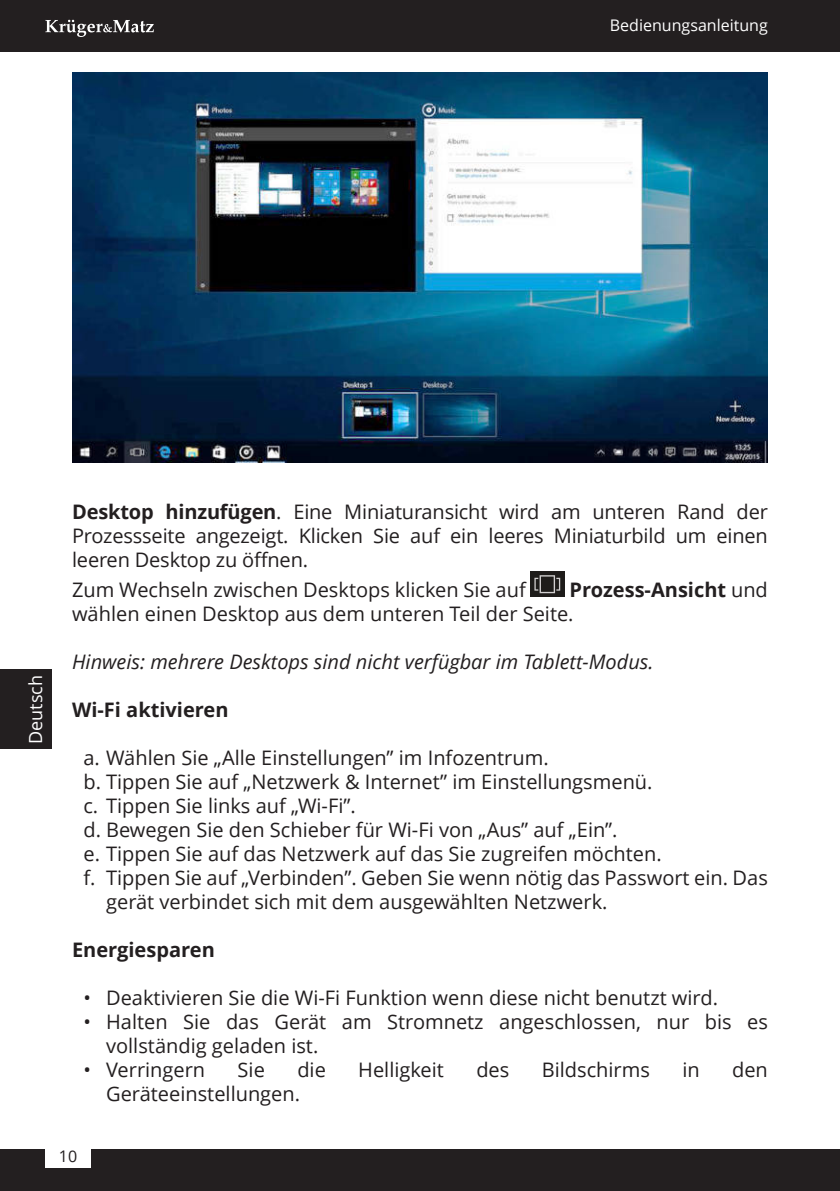
<style>
.page{position:relative;width:840px;height:1191px;background:#fff}
.page>*{position:absolute;margin:0;border:0;box-sizing:border-box;transform-origin:0 0}
.t1{font:20px/24px "Open Sans";color:#231f20}
.t2{font:italic 20px "Open Sans";color:#231f20}
.t3{font:700 20px "Open Sans";color:#231f20}
.t4{font:18px "Open Sans";color:#fff}
.t5{font:16px "Open Sans";color:#fff}
.t6{font:16px "Open Sans";color:#231f20}
.s1{font-weight:700}
</style>
<div class="page">
<hr style="left:839px;top:1149px;width:1px;height:42px;background:#231f20">
<div style="left:0;top:1149px;width:839px;height:42px;background:#231f20"></div>
<hr style="left:839px;top:0;width:1px;height:51px;background:#231f20">
<div style="left:0;top:0;width:839px;height:51px;background:#231f20"></div>
<svg style="left:45px;top:20px;width:109px;height:17px"></svg>
<div style="left:45px;top:1144px;width:46px;height:24px;background:#fff"></div>
<div style="left:0;top:670px;width:51px;height:79px;background:#231f20"></div>
<div style="left:530px;top:571px;width:34px;height:25px;background:#1e1c1a"></div>
<svg style="left:534px;top:575px;width:26px;height:18px"></svg>
<img style="left:72px;top:72px;width:695px;height:391px">
<p class="t5" style="left:609px;top:18px;width:159px">Bedienungsanleitung</p>
<p class="t4" style="left:28px;top:744px;width:70px;rotate:-90deg">Deutsch</p>
<p class="t1" style="left:72px;top:502px;width:697px;text-align:justify"><span class="s1">Desktop hinzufügen</span>. Eine Miniaturansicht wird am unteren Rand der Prozessseite angezeigt. Klicken Sie auf ein leeres Miniaturbild um einen leeren Desktop zu öffnen.</p>
<p class="t1" style="left:72px;top:579px;width:455px">Zum Wechseln zwischen Desktops klicken Sie auf</p>
<p class="t1" style="left:72px;top:579px;width:697px;text-indent:497px"><span class="s1">Prozess-Ansicht</span> und wählen einen Desktop aus dem unteren Teil der Seite.</p>
<p class="t2" style="left:72px;top:653px;width:582px">Hinweis: mehrere Desktops sind nicht verfügbar im Tablett-Modus.</p>
<p class="t3" style="left:72px;top:701px;width:158px">Wi-Fi aktivieren</p>
<p class="t1" style="left:83px;top:747px;width:466px">a. Wählen Sie „Alle Einstellungen” im Infozentrum.</p>
<p class="t1" style="left:83px;top:771px;width:570px">b. Tippen Sie auf „Netzwerk &amp; Internet” im Einstellungsmenü.</p>
<p class="t1" style="left:83px;top:795px;width:274px">c. Tippen Sie links auf „Wi-Fi”.</p>
<p class="t1" style="left:83px;top:819px;width:535px">d. Bewegen Sie den Schieber für Wi-Fi von „Aus” auf „Ein”.</p>
<p class="t1" style="left:83px;top:843px;width:579px">e. Tippen Sie auf das Netzwerk auf das Sie zugreifen möchten.</p>
<p class="t1" style="left:83px;top:867px;width:685px">f. Tippen Sie auf „Verbinden”. Geben Sie wenn nötig das Passwort ein. Das</p>
<p class="t1" style="left:106px;top:891px;width:502px">gerät verbindet sich mit dem ausgewählten Netzwerk.</p>
<p class="t3" style="left:72px;top:941px;width:144px">Energiesparen</p>
<p class="t1" style="left:83px;top:987px;width:635px">• Deaktivieren Sie die Wi-Fi Funktion wenn diese nicht benutzt wird.</p>
<p class="t1" style="left:106px;top:1011px;width:663px;text-indent:-23px">• Halten Sie das Gerät am Stromnetz angeschlossen, nur bis es vollständig geladen ist.</p>
<p class="t1" style="left:83px;top:1059px;width:123px">• Verringern</p>
<p class="t1" style="left:237px;top:1059px;width:29px">Sie</p>
<p class="t1" style="left:297px;top:1059px;width:30px">die</p>
<p class="t1" style="left:358px;top:1059px;width:87px">Helligkeit</p>
<p class="t1" style="left:476px;top:1059px;width:35px">des</p>
<p class="t1" style="left:541px;top:1059px;width:110px">Bildschirms</p>
<p class="t1" style="left:682px;top:1059px;width:19px">in</p>
<p class="t1" style="left:731px;top:1059px;width:37px">den</p>
<p class="t1" style="left:106px;top:1083px;width:195px">Geräteeinstellungen.</p>
<p class="t6" style="left:59px;top:1149px;width:20px">10</p>
</div>
